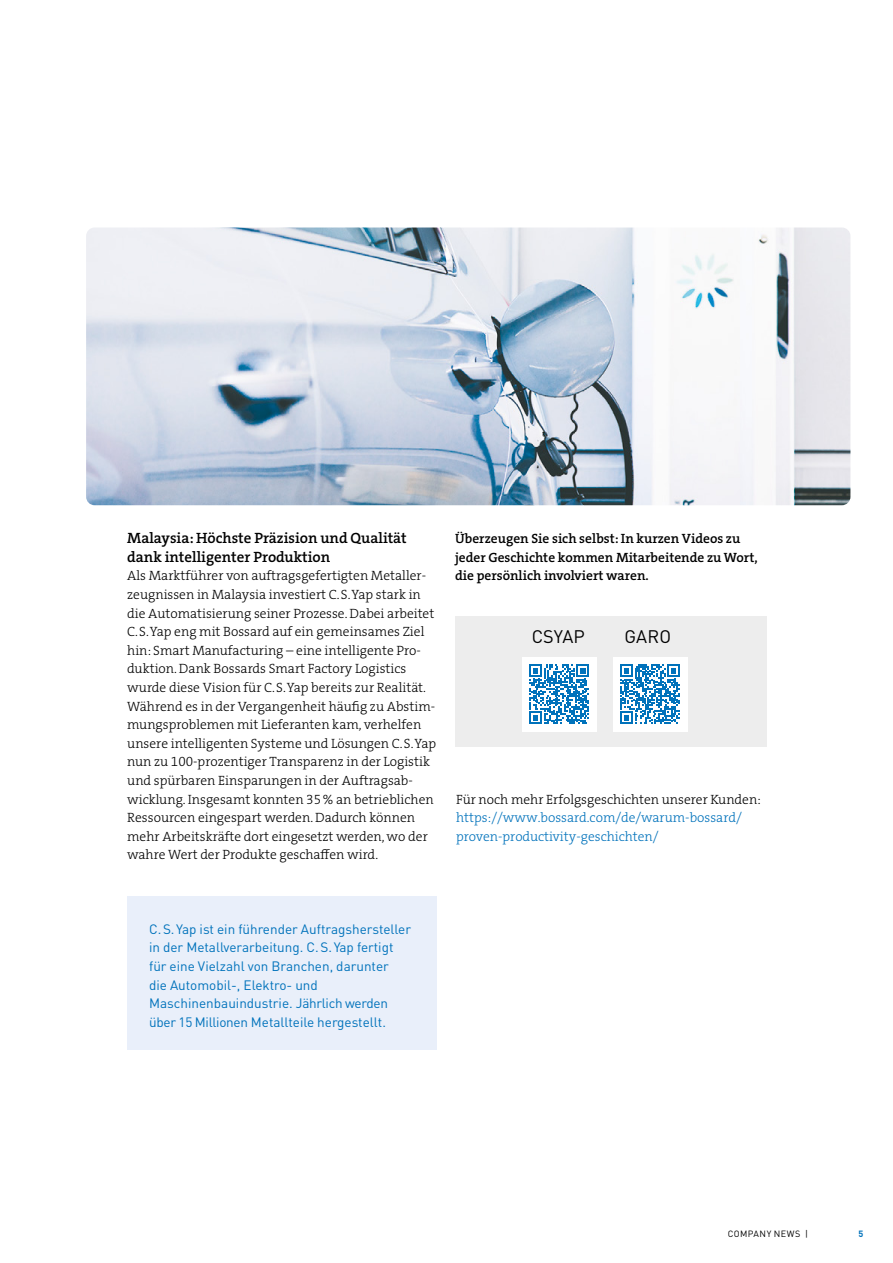
<style>
.page{position:relative;width:893px;height:1263px;background:#fff}
.page>*{position:absolute;margin:0;border:0;box-sizing:border-box;transform-origin:0 0}
.t1{font:18px "DINOT";letter-spacing:.01em;color:#000}
.t2{font:15px/18.6px "The Serif HP6 Se Bld";color:#000}
.t3{font:13.5px/18.6px "The Serif HP3 Lig";color:#000}
.t4{font:13.5px/18.6px "DINOT";color:#0072bb}
.t5{font:13.5px/18.6px "The Serif HP6 Se Bld";color:#000}
.t6{font:13.5px/18.6px "The Serif HP3 Lig";color:#0072bb}
.t7{font:9px "DINOT";letter-spacing:.045em;color:#000}
.t8{font:700 9px "DINOT";color:#0072bb}
</style>
<div class="page">
<img style="left:86px;top:227px;width:764px;height:278px">
<div style="left:455px;top:617px;width:312px;height:130px;background:#ededed"></div>
<div style="left:522px;top:657px;width:74px;height:74px;background:#fff"></div>
<svg style="left:529px;top:664px;width:60px;height:60px"></svg>
<div style="left:613px;top:657px;width:74px;height:74px;background:#fff"></div>
<svg style="left:620px;top:664px;width:60px;height:60px"></svg>
<div style="left:128px;top:896px;width:309px;height:154px;background:#e9effa"></div>
<p class="t2" style="left:127px;top:529px;width:281px">Malaysia: Höchste Präzision und Qualität dank intelligenter Produktion</p>
<p class="t3" style="left:127px;top:567px;width:311px">Als Marktführer von auftragsgefertigten Metaller&shy;zeugnissen in Malaysia investiert C.S.Yap stark in die Automatisierung seiner Prozesse. Dabei arbeitet C.S.Yap eng mit Bossard auf ein gemeinsames Ziel hin: Smart Manufacturing – eine intelligente Pro&shy;duktion. Dank Bossards Smart Factory Logistics wurde diese Vision für C.S.Yap bereits zur Realität.<br>Während es in der Vergangenheit häufig zu Abstim&shy;mungsproblemen mit Lieferanten kam, verhelfen unsere intelligenten Systeme und Lösungen C.S.Yap nun zu 100-prozentiger Transparenz in der Logistik und spürbaren Einsparungen in der Auftragsab&shy;wicklung. Insgesamt konnten 35% an betrieblichen Ressourcen eingespart werden. Dadurch können mehr Arbeitskräfte dort eingesetzt werden, wo der wahre Wert der Produkte geschaffen wird.</p>
<p class="t5" style="left:455px;top:529px;width:304px">Überzeugen Sie sich selbst: In kurzen Videos zu jeder Geschichte kommen Mitarbeitende zu Wort, die persönlich involviert waren.</p>
<h1 class="t1" style="left:532px;top:625px;width:55px">CSYAP</h1>
<h1 class="t1" style="left:625px;top:625px;width:48px">GARO</h1>
<p class="t3" style="left:456px;top:790px;width:306px">Für noch mehr Erfolgsgeschichten unserer Kunden:</p>
<p class="t6" style="left:456px;top:808px;width:287px">https://www.bossard.com/de/warum-bossard/ proven-productivity-geschichten/</p>
<p class="t4" style="left:149px;top:919px;width:263px">C.S.Yap ist ein führender Auftragshersteller in der Metallverarbeitung. C.S.Yap fertigt für eine Vielzahl von Branchen, darunter<br>die Automobil-, Elektro- und Maschinenbauindustrie. Jährlich werden über 15 Millionen Metallteile hergestellt.</p>
<p class="t7" style="left:728px;top:1227px;width:82px">COMPANY NEWS |</p>
<p class="t8" style="left:858px;top:1227px;width:6px">5</p>
</div>
